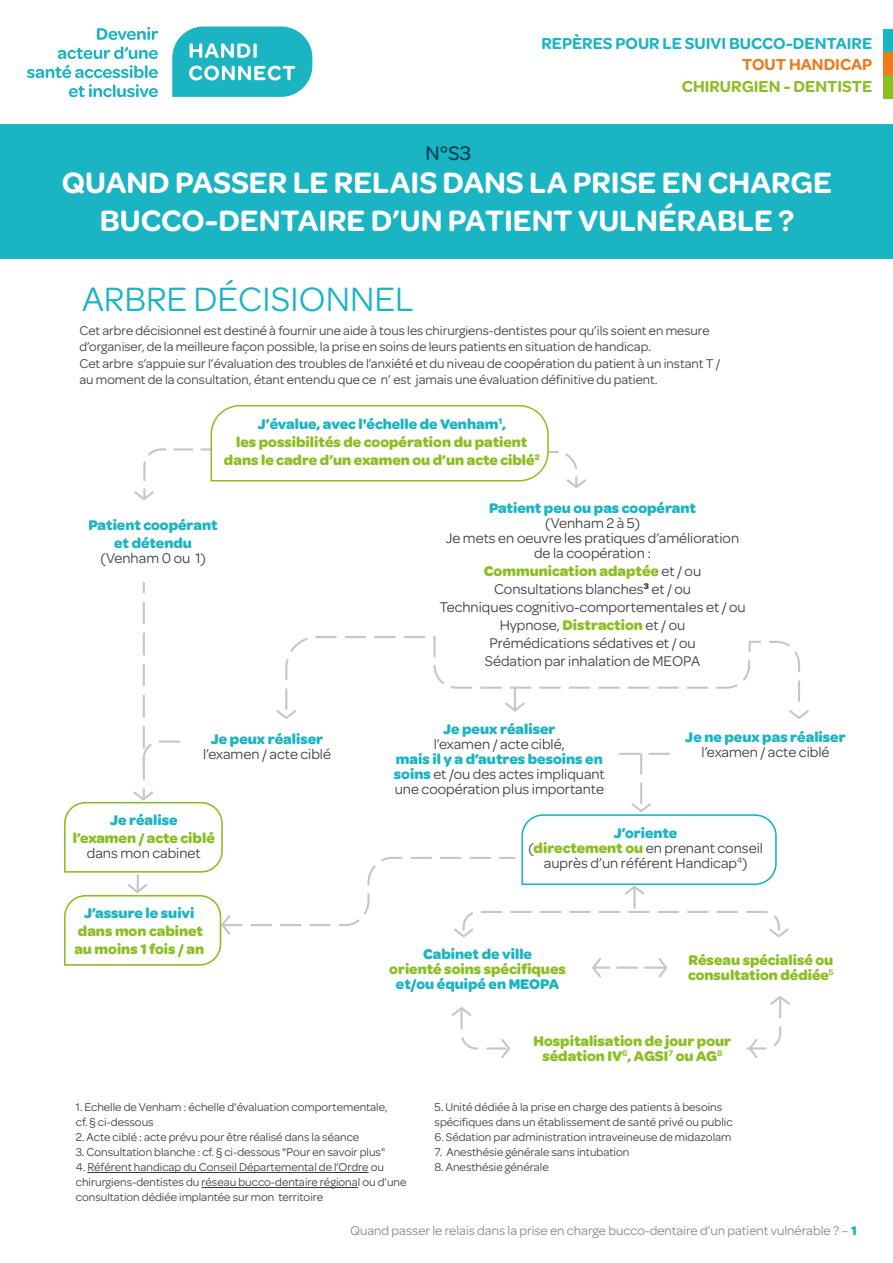
<style>
.page{position:relative;width:893px;height:1263px;background:#fff}
.page>*{position:absolute;margin:0;border:0;box-sizing:border-box;transform-origin:0 0}
.t1{font:36px "Omnes";color:#1ab4c2}
.t2{font:600 31.5px/37.5px "Omnes";color:#fff;text-align:center}
.t3{font:500 21px "Omnes";color:#004563}
.t4{font:600 16.95px "Omnes";color:#1ab4c2}
.t5{font:600 16.95px "Omnes";color:#8bbe23}
.t6{font:600 16.95px "Omnes";color:#ef791b}
.t7{font:15px/15px "Omnes";color:#3c3c3b;text-align:center}
.t8{font:700 15px/18px "Omnes";color:#8bbe23}
.t9{font:700 15px/18px "Omnes";color:#1ab4c2;text-align:center}
.t10{font:13.5px/16.2px "Omnes";color:#3c3c3b}
.t11{font:13.5px "Omnes";color:#878787}
.t12{font:12px/15px "Omnes";color:#3c3c3b}
.s1{color:#1ab4c2}
.s2{font-weight:700;color:#8bbe23}
.s3{font-weight:700;color:#1ab4c2}
</style>
<div class="page">
<svg style="left:172px;top:27px;width:140px;height:70px;background:#44c1cd"></svg>
<svg style="left:97px;top:27px;width:61px;height:13px"></svg>
<svg style="left:58px;top:46px;width:100px;height:13px"></svg>
<svg style="left:27px;top:65px;width:131px;height:13px"></svg>
<svg style="left:69px;top:84px;width:89px;height:13px"></svg>
<div style="left:883px;top:29px;width:10px;height:23px;background:#1ab4c2"></div>
<div style="left:883px;top:52px;width:10px;height:23px;background:#ef791b"></div>
<div style="left:883px;top:75px;width:10px;height:23px;background:#8bbe23"></div>
<div style="left:0;top:124px;width:893px;height:135px;background:#1ab4c2"></div>
<svg style="left:143px;top:582px;width:2px;height:11px"></svg>
<svg style="left:134px;top:448px;width:59px;height:52px"></svg>
<svg style="left:452px;top:1007px;width:58px;height:52px"></svg>
<svg style="left:746px;top:996px;width:44px;height:63px"></svg>
<hr style="left:87px;top:1172px;width:282px;height:1px;background:#3c3c3b">
<hr style="left:202px;top:1187px;width:156px;height:1px;background:#3c3c3b">
<svg style="left:201px;top:405px;width:385px;height:83px"></svg>
<svg style="left:64px;top:602px;width:745px;height:376px"></svg>
<h3 class="t3" style="left:425px;top:138px;width:47px">N°S3</h3>
<h3 class="t4" style="left:541px;top:31px;width:332px">REPÈRES POUR LE SUIVI BUCCO-DENTAIRE</h3>
<h3 class="t6" style="left:742px;top:52px;width:131px">TOUT HANDICAP</h3>
<h3 class="t5" style="left:682px;top:74px;width:192px">CHIRURGIEN - DENTISTE</h3>
<h2 class="t2" style="left:62px;top:162px;width:771px">QUAND PASSER LE RELAIS DANS LA PRISE EN CHARGE<br>BUCCO-DENTAIRE D’UN PATIENT VULNÉRABLE ?</h2>
<h1 class="t1" style="left:82px;top:274px;width:333px">ARBRE DÉCISIONNEL</h1>
<p class="t10" style="left:79px;top:322px;width:642px">Cet arbre décisionnel est destiné à fournir une aide à tous les chirurgiens-dentistes pour qu’ils soient en mesure d’organiser, de la meilleure façon possible, la prise en soins de leurs patients en situation de handicap.<br>Cet arbre s’appuie sur l’évaluation des troubles de l’anxiété et du niveau de coopération du patient à un instant T / au moment de la consultation, étant entendu que ce n’ est jamais une évaluation définitive du patient.</p>
<p class="t8" style="left:224px;top:414px;width:317px;text-align:center"><span class="s1">J’évalue, avec l'échelle de Venham</span><sup>1</sup><span class="s1">,<br></span>les possibilités de coopération du patient dans le cadre d’un examen ou d’un acte ciblé<sup>2</sup></p>
<p class="t9" style="left:89px;top:515px;width:131px">Patient coopérant et détendu</p>
<p class="t7" style="left:100px;top:550px;width:107px">(Venham 0 ou 1)</p>
<p class="t9" style="left:211px;top:729px;width:114px">Je peux réaliser</p>
<p class="t7" style="left:203px;top:745px;width:129px">l’examen / acte ciblé</p>
<p class="t9" style="left:110px;top:810px;width:69px">Je réalise</p>
<p class="t8" style="left:73px;top:828px;width:143px">l’examen / acte ciblé</p>
<p class="t7" style="left:87px;top:844px;width:115px">dans mon cabinet</p>
<p class="t9" style="left:84px;top:903px;width:112px">J’assure le suivi</p>
<p class="t8" style="left:74px;top:921px;width:131px">dans mon cabinet au moins 1 fois / an</p>
<p class="t9" style="left:489px;top:498px;width:208px">Patient peu ou pas coopérant</p>
<p class="t7" style="left:446px;top:515px;width:295px">(Venham 2 à 5)<br>Je mets en oeuvre les pratiques d’amélioration de la coopération :</p>
<p class="t7" style="left:439px;top:561px;width:308px;line-height:18px"><span class="s2">Communication adaptée</span> et / ou Consultations blanches<sup>3</sup> et / ou<br>Techniques cognitivo-comportementales et / ou Hypnose, <span class="s2">Distraction</span> et / ou<br>Prémédications sédatives et / ou<br>Sédation par inhalation de MEOPA</p>
<p class="t9" style="left:443px;top:719px;width:114px">Je peux réaliser</p>
<p class="t7" style="left:434px;top:735px;width:133px">l’examen / acte ciblé,</p>
<p class="t7" style="left:394px;top:750px;width:212px;text-align:left"><span class="s3">mais il y a d’autres besoins en soins</span> et /ou des actes impliquant une coopération plus importante</p>
<p class="t7" style="left:528px;top:824px;width:236px"><span class="s3">J’oriente<br></span>(<span class="s2">directement ou</span> en prenant conseil auprès d’un référent Handicap<sup>4</sup>)</p>
<p class="t9" style="left:685px;top:727px;width:162px">Je ne peux pas réaliser</p>
<p class="t7" style="left:702px;top:743px;width:129px">l’examen / acte ciblé</p>
<p class="t9" style="left:423px;top:944px;width:111px">Cabinet de ville</p>
<p class="t8" style="left:389px;top:959px;width:178px">orienté soins spécifiques</p>
<p class="t9" style="left:396px;top:974px;width:165px">et/ou équipé en MEOPA</p>
<p class="t8" style="left:688px;top:952px;width:147px;line-height:15px">Réseau spécialisé ou consultation dédiée<sup>5</sup></p>
<p class="t8" style="left:534px;top:1033px;width:199px;line-height:15px;text-align:center">Hospitalisation de jour pour sédation IV<sup>6</sup>, AGSI<sup>7</sup> ou AG<sup>8</sup></p>
<p class="t12" style="left:76px;top:1099px;width:313px">1. Echelle de Venham : échelle d'évaluation comportementale, cf. § ci-dessous</p>
<p class="t12" style="left:76px;top:1129px;width:285px">2. Acte ciblé : acte prévu pour être réalisé dans la séance</p>
<p class="t12" style="left:76px;top:1144px;width:311px">3. Consultation blanche : cf. § ci-dessous "Pour en savoir plus"</p>
<p class="t12" style="left:76px;top:1159px;width:332px">4. Référent handicap du Conseil Départemental de l’Ordre ou chirurgiens-dentistes du réseau bucco-dentaire régional ou d’une consultation dédiée implantée sur mon territoire</p>
<p class="t12" style="left:435px;top:1099px;width:299px">5. Unité dédiée à la prise en charge des patients à besoins spécifiques dans un établissement de santé privé ou public</p>
<p class="t12" style="left:435px;top:1129px;width:298px">6. Sédation par administration intraveineuse de midazolam</p>
<p class="t12" style="left:435px;top:1144px;width:196px">7. Anesthésie générale sans intubation</p>
<p class="t12" style="left:435px;top:1159px;width:116px">8. Anesthésie générale</p>
<p class="t11" style="left:350px;top:1221px;width:508px">Quand passer le relais dans la prise en charge bucco-dentaire d’un patient vulnérable ? – <span class="s3">1</span></p>
</div>
